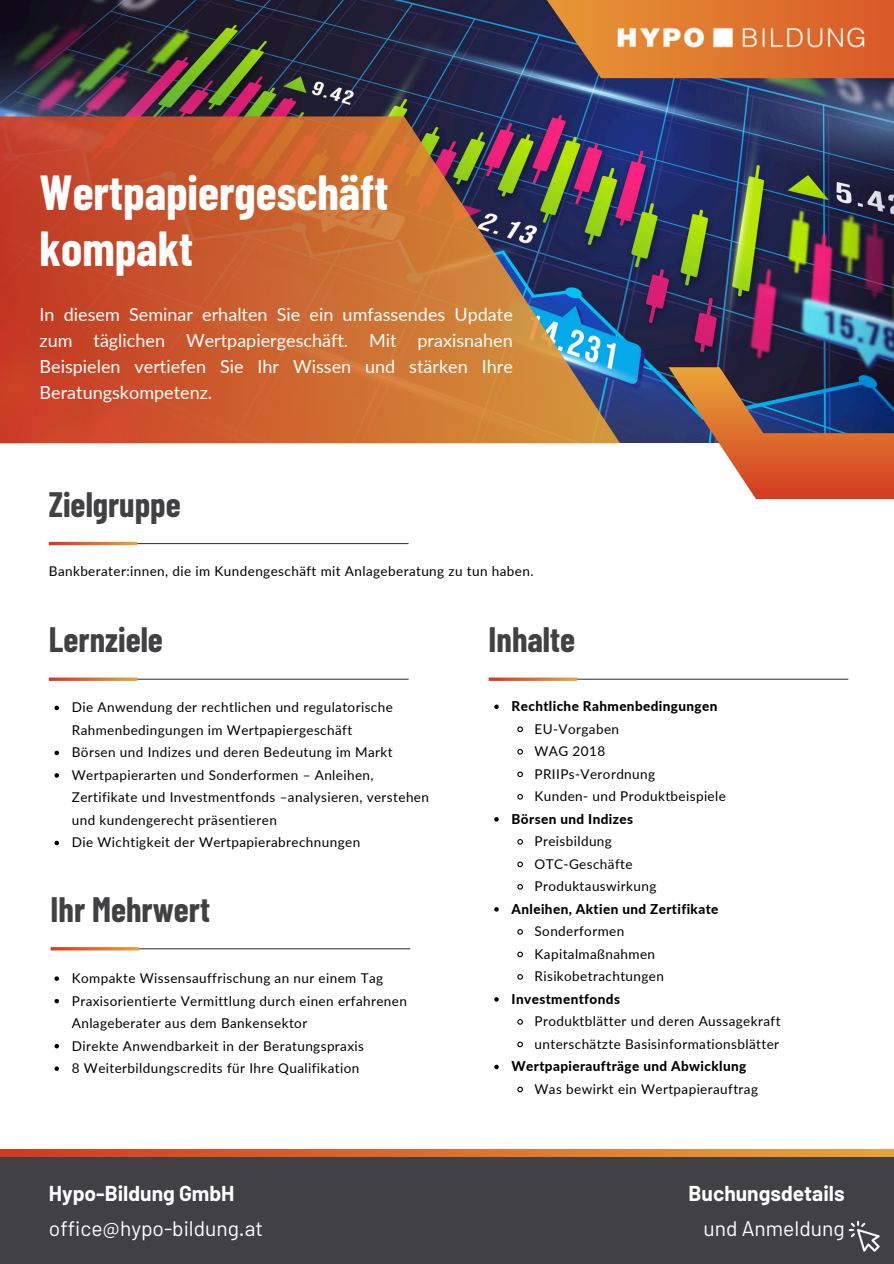
<style>
.page{position:relative;width:894px;height:1264px;background:#fff}
.page>*{position:absolute;margin:0;border:0;box-sizing:border-box;transform-origin:0 0}
.t1{font:700 48px/56.2px "Barlow Condensed";color:#fff}
.t2{font:700 34.5px "Barlow Condensed";color:#414042}
.t3{font:21px/34.8px "Barlow";color:#fff}
.t4{font:700 21px/34.8px "Barlow";color:#fff;text-align:right}
.t5{font:18px/25.8px "Lato";color:#fff;text-align:justify}
.t6{font:13.5px/22.5px "Lato";letter-spacing:.03em;color:#000}
.t7{font:800 13.5px "Lato";letter-spacing:.03em;color:#000}
.s1{font-weight:700}
.s2{font-weight:400}
</style>
<div class="page">
<img style="left:0;top:0;width:893px;height:443px">
<svg style="left:476px;top:0;width:417px;height:78px;background:#50424f"></svg>
<svg style="left:668px;top:367px;width:225px;height:132px;background:#91655f"></svg>
<div style="left:0;top:1156px;width:893px;height:107px;background:#414042"></div>
<svg style="left:0;top:1149px;width:893px;height:7px;background:#dd6e2b"></svg>
<img style="left:848px;top:1220px;width:32px;height:32px">
<hr style="left:51px;top:678px;width:357px;height:1px;background:#414042">
<svg style="left:49px;top:677px;width:88px;height:4px"></svg>
<hr style="left:490px;top:678px;width:358px;height:1px;background:#414042">
<svg style="left:488px;top:677px;width:89px;height:4px"></svg>
<hr style="left:51px;top:543px;width:357px;height:1px;background:#414042">
<hr style="left:49px;top:542px;width:88px;height:3px;background:#fff">
<hr style="left:52px;top:948px;width:358px;height:1px;background:#414042">
<hr style="left:51px;top:947px;width:88px;height:3px;background:#fff">
<svg style="left:0;top:116px;width:619px;height:327px;background:#b45f3a"></svg>
<img style="left:588px;top:0;width:305px;height:74px">
<svg style="left:54px;top:705px;width:5px;height:5px"></svg>
<svg style="left:54px;top:750px;width:5px;height:5px"></svg>
<svg style="left:54px;top:773px;width:5px;height:4px"></svg>
<svg style="left:54px;top:840px;width:5px;height:5px"></svg>
<svg style="left:494px;top:704px;width:4px;height:5px"></svg>
<svg style="left:517px;top:726px;width:6px;height:7px"></svg>
<svg style="left:517px;top:749px;width:6px;height:6px"></svg>
<svg style="left:517px;top:771px;width:6px;height:7px"></svg>
<svg style="left:517px;top:794px;width:6px;height:6px"></svg>
<svg style="left:494px;top:817px;width:4px;height:4px"></svg>
<svg style="left:517px;top:839px;width:6px;height:6px"></svg>
<svg style="left:517px;top:861px;width:6px;height:7px"></svg>
<svg style="left:517px;top:884px;width:6px;height:6px"></svg>
<svg style="left:494px;top:907px;width:4px;height:4px"></svg>
<svg style="left:517px;top:929px;width:6px;height:6px"></svg>
<svg style="left:517px;top:951px;width:6px;height:7px"></svg>
<svg style="left:517px;top:974px;width:6px;height:6px"></svg>
<svg style="left:494px;top:997px;width:4px;height:4px"></svg>
<svg style="left:517px;top:1019px;width:6px;height:6px"></svg>
<svg style="left:517px;top:1041px;width:6px;height:7px"></svg>
<svg style="left:494px;top:1064px;width:4px;height:5px"></svg>
<svg style="left:517px;top:1086px;width:6px;height:7px"></svg>
<svg style="left:54px;top:976px;width:5px;height:4px"></svg>
<svg style="left:54px;top:998px;width:5px;height:5px"></svg>
<svg style="left:54px;top:1043px;width:5px;height:5px"></svg>
<svg style="left:54px;top:1066px;width:5px;height:4px"></svg>
<p class="t1" style="left:40px;top:163px;width:350px">Wertpapiergeschäft kompakt</p>
<p class="t5" style="left:40px;top:301px;width:474px">In diesem Seminar erhalten Sie ein umfassendes Update zum täglichen Wertpapiergeschäft. Mit praxisnahen Beispielen vertiefen Sie Ihr Wissen und stärken Ihre Beratungskompetenz.</p>
<p class="t2" style="left:49px;top:482px;width:133px">Zielgruppe</p>
<p class="t6" style="left:49px;top:559px;width:486px">Bankberater:innen, die im Kundengeschäft mit Anlageberatung zu tun haben.</p>
<h4 class="t2" style="left:49px;top:618px;width:116px">Lernziele</h4>
<h2 class="t6" style="left:72px;top:696px;width:322px">Die Anwendung der rechtlichen und regulatorische<br>Rahmenbedingungen im Wertpapiergeschäft</h2>
<p class="t6" style="left:72px;top:741px;width:322px">Börsen und Indizes und deren Bedeutung im Markt</p>
<p class="t6" style="left:72px;top:763px;width:358px">Wertpapierarten und Sonderformen – Anleihen,<br>Zertifikate und Investmentfonds –analysieren, verstehen und kundengerecht präsentieren</p>
<p class="t6" style="left:72px;top:831px;width:290px">Die Wichtigkeit der Wertpapierabrechnungen</p>
<p class="t2" style="left:51px;top:887px;width:161px">Ihr Mehrwert</p>
<p class="t6" style="left:72px;top:966px;width:313px">Kompakte Wissensauffrischung an nur einem Tag</p>
<p class="t6" style="left:72px;top:989px;width:336px">Praxisorientierte Vermittlung durch einen erfahrenen<br>Anlageberater aus dem Bankensektor</p>
<p class="t6" style="left:72px;top:1034px;width:293px">Direkte Anwendbarkeit in der Beratungspraxis</p>
<p class="t6" style="left:72px;top:1056px;width:289px">8 Weiterbildungscredits für Ihre Qualifikation</p>
<h2 class="t2" style="left:488px;top:618px;width:88px">Inhalte</h2>
<p class="t7" style="left:511px;top:698px;width:207px">Rechtliche Rahmenbedingungen</p>
<p class="t6" style="left:534px;top:717px;width:86px">EU-Vorgaben</p>
<p class="t6" style="left:534px;top:739px;width:72px">WAG 2018</p>
<p class="t6" style="left:534px;top:762px;width:122px">PRIIPs-Verordnung</p>
<p class="t6" style="left:534px;top:784px;width:193px">Kunden- und Produktbeispiele</p>
<p class="t7" style="left:511px;top:810px;width:123px">Börsen und Indizes</p>
<h2 class="t6" style="left:534px;top:829px;width:79px">Preisbildung</h2>
<p class="t6" style="left:534px;top:852px;width:99px">OTC-Geschäfte</p>
<p class="t6" style="left:534px;top:874px;width:123px">Produktauswirkung</p>
<p class="t7" style="left:511px;top:900px;width:208px">Anleihen, Aktien und Zertifikate</p>
<p class="t6" style="left:534px;top:919px;width:91px">Sonderformen</p>
<p class="t6" style="left:534px;top:942px;width:122px">Kapitalmaßnahmen</p>
<p class="t6" style="left:534px;top:964px;width:131px">Risikobetrachtungen</p>
<h2 class="t7" style="left:511px;top:990px;width:110px">Investmentfonds</h2>
<p class="t6" style="left:534px;top:1009px;width:247px">Produktblätter und deren Aussagekraft</p>
<p class="t6" style="left:534px;top:1032px;width:246px">unterschätzte Basisinformationsblätter</p>
<p class="t7" style="left:511px;top:1058px;width:236px">Wertpapieraufträge und Abwicklung</p>
<p class="t6" style="left:534px;top:1077px;width:225px">Was bewirkt ein Wertpapierauftrag</p>
<p class="t3" style="left:49px;top:1174px;width:216px"><span class="s1">Hypo-Bildung GmbH </span>office@hypo-bildung.at</p>
<h1 class="t4" style="left:688px;top:1174px;width:157px">Buchungsdetails <span class="s2">und Anmeldung</span></h1>
</div>
